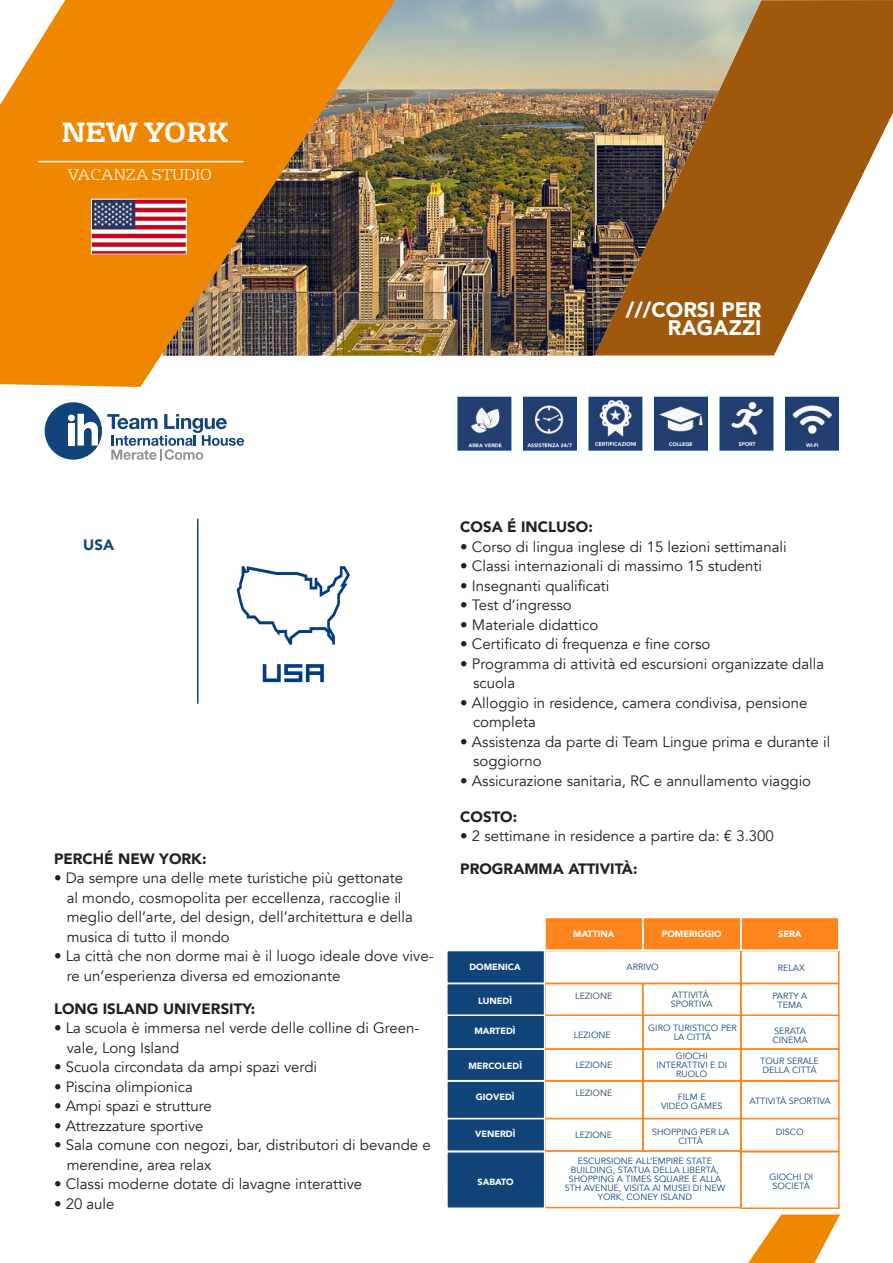
<style>
.page{position:relative;width:893px;height:1263px;background:#fff}
.page>*{position:absolute;margin:0;border:0;box-sizing:border-box;transform-origin:0 0}
.t1{font:700 27px "FS Rufus";color:#fff}
.t2{font:900 21px/18px "Avenir";color:#fff;text-align:right}
.t3{font:15px/19.5px "Avenir";color:#231f20}
.t4{font:900 15px "Avenir";color:#231f20}
.t5{font:300 15px "FS Rufus";color:#fff}
.t6{font:900 15px "Avenir";color:#11457a}
.t7{font:9px/9px "Avenir";color:#11457a;text-align:center}
.t8{font:900 9px "Avenir";color:#fff}
</style>
<div class="page">
<svg style="left:761px;top:0;width:132px;height:355px;fill:#9e590d"></svg>
<img style="left:395px;top:0;width:366px;height:356px">
<img style="left:0;top:0;width:395px;height:387px">
<svg style="left:748px;top:1214px;width:92px;height:49px"></svg>
<hr style="left:197px;top:519px;width:1px;height:185px;background:#11457a">
<div style="left:45px;top:402px;width:57px;height:58px;background:#11457a;border-radius:50%"></div>
<div style="left:68px;top:414px;width:7px;height:7px;background:#fff;border-radius:50%"></div>
<div style="left:68px;top:423px;width:7px;height:23px;background:#fff"></div>
<svg style="left:77px;top:414px;width:21px;height:32px"></svg>
<svg style="left:107px;top:414px;width:137px;height:47px"></svg>
<hr style="left:38px;top:161px;width:206px;height:1px;background:#fff">
<div style="left:446px;top:1048px;width:99px;height:33px;background:#11457a"></div>
<div style="left:740px;top:1048px;width:100px;height:33px;background:#fff;border:2px solid #ff851f"></div>
<div style="left:446px;top:983px;width:99px;height:34px;background:#11457a;border:2px solid #fff"></div>
<div style="left:642px;top:983px;width:99px;height:34px;background:#fff;border:2px solid #ff851f"></div>
<div style="left:740px;top:983px;width:99px;height:34px;background:#fff;border:2px solid #ff851f"></div>
<div style="left:446px;top:1118px;width:99px;height:34px;background:#11457a"></div>
<div style="left:642px;top:1118px;width:100px;height:34px;background:#fff;border:2px solid #ff851f"></div>
<div style="left:740px;top:1118px;width:100px;height:34px;background:#fff;border:2px solid #ff851f"></div>
<div style="left:544px;top:950px;width:197px;height:34px;background:#fff;border:2px solid #ff851f"></div>
<div style="left:740px;top:950px;width:99px;height:34px;background:#fff;border:2px solid #ff851f"></div>
<div style="left:544px;top:917px;width:99px;height:34px;background:#ff851f;border:2px solid #fff"></div>
<div style="left:642px;top:917px;width:99px;height:34px;background:#ff851f;border:2px solid #fff"></div>
<div style="left:740px;top:917px;width:99px;height:34px;background:#ff851f;border:2px solid #fff"></div>
<div style="left:544px;top:1080px;width:100px;height:39px;background:#fff;border:2px solid #ff851f"></div>
<div style="left:446px;top:1080px;width:99px;height:39px;background:#11457a;border:2px solid #fff"></div>
<div style="left:642px;top:1080px;width:100px;height:39px;background:#fff;border:2px solid #ff851f"></div>
<div style="left:740px;top:1080px;width:100px;height:39px;background:#fff;border:2px solid #ff851f"></div>
<div style="left:544px;top:1014px;width:100px;height:36px;background:#fff;border:2px solid #ff851f"></div>
<div style="left:446px;top:1014px;width:99px;height:36px;background:#11457a;border:2px solid #fff"></div>
<div style="left:642px;top:1014px;width:100px;height:36px;background:#fff;border:2px solid #ff851f"></div>
<div style="left:740px;top:1014px;width:100px;height:36px;background:#fff;border:2px solid #ff851f"></div>
<div style="left:740px;top:1151px;width:100px;height:58px;background:#fff;border:2px solid #ff851f"></div>
<div style="left:446px;top:950px;width:99px;height:34px;background:#11457a;border:2px solid #fff"></div>
<div style="left:544px;top:1150px;width:198px;height:58px;background:#fff;border:2px solid #ff851f"></div>
<div style="left:446px;top:1151px;width:99px;height:58px;background:#11457a;border:2px solid #fff"></div>
<img style="left:93px;top:201px;width:92px;height:52px">
<div style="left:91px;top:199px;width:96px;height:56px;border:1px solid #fff"></div>
<img style="left:236px;top:566px;width:114px;height:117px">
<img style="left:459px;top:399px;width:50px;height:50px">
<div style="left:457px;top:397px;width:54px;height:54px;border:1px solid #11457a"></div>
<img style="left:590px;top:399px;width:50px;height:50px">
<div style="left:588px;top:397px;width:54px;height:54px;border:1px solid #11457a"></div>
<img style="left:721px;top:399px;width:50px;height:50px">
<div style="left:719px;top:397px;width:54px;height:54px;border:1px solid #11457a"></div>
<img style="left:525px;top:399px;width:50px;height:50px">
<div style="left:523px;top:397px;width:54px;height:54px;border:1px solid #11457a"></div>
<img style="left:656px;top:399px;width:50px;height:50px">
<div style="left:654px;top:397px;width:54px;height:54px;border:1px solid #11457a"></div>
<img style="left:787px;top:399px;width:50px;height:50px">
<div style="left:785px;top:397px;width:54px;height:54px;border:1px solid #11457a"></div>
<p class="t1" style="left:62px;top:109px;width:168px">NEW YORK</p>
<p class="t5" style="left:67px;top:163px;width:146px">VACANZA STUDIO</p>
<p class="t2" style="left:626px;top:300px;width:137px">///CORSI PER<br>RAGAZZI</p>
<p class="t6" style="left:83px;top:532px;width:32px">USA</p>
<p class="t4" style="left:54px;top:846px;width:154px">PERCHÉ NEW YORK:</p>
<p class="t3" style="left:67px;top:869px;width:348px;text-indent:-13px">• Da sempre una delle mete turistiche più gettonate al mondo, cosmopolita per eccellenza, raccoglie il meglio dell’arte, del design, dell’architettura e della musica di tutto il mondo</p>
<p class="t3" style="left:67px;top:947px;width:368px;text-indent:-13px">• La città che non dorme mai è il luogo ideale dove vive&shy;re un’esperienza diversa ed emozionante</p>
<p class="t4" style="left:54px;top:996px;width:203px">LONG ISLAND UNIVERSITY:</p>
<p class="t3" style="left:67px;top:1019px;width:354px;text-indent:-13px">• La scuola è immersa nel verde delle colline di Green&shy;vale, Long Island</p>
<p class="t3" style="left:54px;top:1058px;width:265px">• Scuola circondata da ampi spazi verdi</p>
<p class="t3" style="left:54px;top:1077px;width:140px">• Piscina olimpionica</p>
<p class="t3" style="left:54px;top:1097px;width:159px">• Ampi spazi e strutture</p>
<p class="t3" style="left:54px;top:1116px;width:151px">• Attrezzature sportive</p>
<p class="t3" style="left:67px;top:1136px;width:365px;text-indent:-13px">• Sala comune con negozi, bar, distributori di bevande e merendine, area relax</p>
<p class="t3" style="left:54px;top:1175px;width:310px">• Classi moderne dotate di lavagne interattive</p>
<p class="t3" style="left:54px;top:1194px;width:62px">• 20 aule</p>
<p class="t4" style="left:460px;top:514px;width:134px">COSA É INCLUSO:</p>
<p class="t3" style="left:460px;top:537px;width:328px">• Corso di lingua inglese di 15 lezioni settimanali</p>
<p class="t3" style="left:460px;top:556px;width:303px">• Classi internazionali di massimo 15 studenti</p>
<p class="t3" style="left:460px;top:576px;width:151px">• Insegnanti qualificati</p>
<p class="t3" style="left:460px;top:595px;width:113px">• Test d’ingresso</p>
<p class="t3" style="left:460px;top:615px;width:139px">• Materiale didattico</p>
<p class="t3" style="left:460px;top:634px;width:252px">• Certificato di frequenza e fine corso</p>
<p class="t3" style="left:473px;top:654px;width:353px;text-indent:-13px">• Programma di attività ed escursioni organizzate dalla scuola</p>
<p class="t3" style="left:473px;top:693px;width:336px;text-indent:-13px">• Alloggio in residence, camera condivisa, pensione completa</p>
<p class="t3" style="left:473px;top:732px;width:359px;text-indent:-13px">• Assistenza da parte di Team Lingue prima e durante il soggiorno</p>
<p class="t3" style="left:460px;top:771px;width:352px">• Assicurazione sanitaria, RC e annullamento viaggio</p>
<p class="t4" style="left:460px;top:804px;width:58px">COSTO:</p>
<p class="t3" style="left:460px;top:826px;width:315px">• 2 settimane in residence a partire da: € 3.300</p>
<p class="t4" style="left:460px;top:856px;width:179px">PROGRAMMA ATTIVITÀ:</p>
<p class="t8" style="left:573px;top:926px;width:43px">MATTINA</p>
<p class="t8" style="left:662px;top:926px;width:61px">POMERIGGIO</p>
<p class="t8" style="left:778px;top:926px;width:25px">SERA</p>
<p class="t8" style="left:469px;top:959px;width:53px">DOMENICA</p>
<p class="t7" style="left:626px;top:963px;width:34px">ARRIVO</p>
<p class="t8" style="left:478px;top:993px;width:36px">LUNEDÌ</p>
<p class="t8" style="left:474px;top:1023px;width:43px">MARTEDÌ</p>
<p class="t8" style="left:468px;top:1058px;width:55px">MERCOLEDÌ</p>
<p class="t8" style="left:476px;top:1089px;width:40px">GIOVEDÌ</p>
<p class="t8" style="left:475px;top:1126px;width:42px">VENERDÌ</p>
<p class="t8" style="left:478px;top:1174px;width:38px">SABATO</p>
<p class="t7" style="left:575px;top:991px;width:39px">LEZIONE</p>
<p class="t7" style="left:672px;top:990px;width:38px">ATTIVITÀ</p>
<p class="t7" style="left:671px;top:999px;width:43px">SPORTIVA</p>
<p class="t7" style="left:648px;top:1023px;width:90px">GIRO TURISTICO PER<br>LA CITTÀ</p>
<p class="t7" style="left:574px;top:1031px;width:39px">LEZIONE</p>
<p class="t7" style="left:575px;top:1060px;width:39px">LEZIONE</p>
<p class="t7" style="left:575px;top:1089px;width:39px">LEZIONE</p>
<p class="t7" style="left:575px;top:1131px;width:39px">LEZIONE</p>
<p class="t7" style="left:652px;top:1127px;width:79px">SHOPPING PER LA<br>CITTÀ</p>
<p class="t7" style="left:676px;top:1052px;width:34px">GIOCHI</p>
<p class="t7" style="left:656px;top:1061px;width:72px">INTERATTIVI E DI<br>RUOLO</p>
<p class="t7" style="left:678px;top:1092px;width:29px">FILM E</p>
<p class="t7" style="left:661px;top:1101px;width:63px">VIDEO GAMES</p>
<p class="t7" style="left:565px;top:1157px;width:162px">ESCURSIONE ALL’EMPIRE STATE<br>BUILDING, STATUA DELLA LIBERTÀ,<br>SHOPPING A TIMES SQUARE E ALLA<br>5TH AVENUE, VISITA AI MUSEI DI NEW<br>YORK, CONEY ISLAND</p>
<p class="t7" style="left:778px;top:964px;width:29px">RELAX</p>
<p class="t7" style="left:772px;top:991px;width:37px">PARTY A<br>TEMA</p>
<p class="t7" style="left:772px;top:1026px;width:37px;text-align:left">SERATA<br>CINEMA</p>
<p class="t7" style="left:760px;top:1056px;width:60px;text-align:left">TOUR SERALE<br>DELLA CITTÀ</p>
<p class="t7" style="left:749px;top:1097px;width:83px">ATTIVITÀ SPORTIVA</p>
<p class="t7" style="left:776px;top:1127px;width:29px">DISCO</p>
<p class="t7" style="left:769px;top:1173px;width:45px">GIOCHI DI<br>SOCIETÀ</p>
</div>
